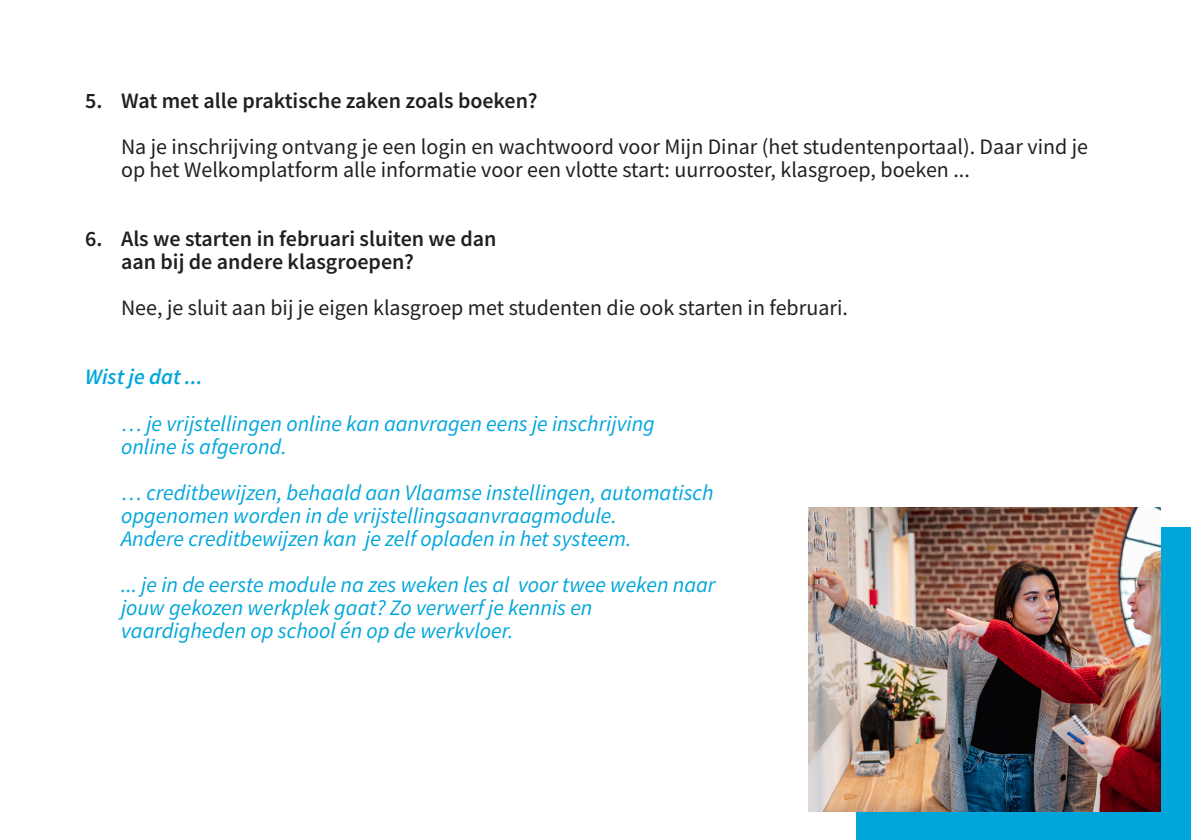
<style>
.page{position:relative;width:1191px;height:840px;background:#fff}
.page>*{position:absolute;margin:0;border:0;box-sizing:border-box;transform-origin:0 0}
.t1{font:22px/23px "Source Sans Pro";color:#231f20}
.t2{font:italic 22px/23px "Source Sans Pro";color:#00a6dc}
.t3{font:italic 22px/23px "Source Sans Pro";color:#00a6d9}
.t4{font:600 22px/23px "Source Sans Pro";color:#231f20}
.t5{font:italic 600 22px "Source Sans Pro";color:#00a6dc}
</style>
<div class="page">
<div style="left:856px;top:527px;width:335px;height:312px;background:#00a6d9"></div>
<img style="left:808px;top:507px;width:352px;height:304px">
<p class="t4" style="left:85px;top:89px;width:454px">5. Wat met alle praktische zaken zoals boeken?</p>
<p class="t1" style="left:121px;top:135px;width:968px">Na je inschrijving ontvang je een login en wachtwoord voor Mijn Dinar (het studentenportaal). Daar vind je op het Welkomplatform alle informatie voor een vlotte start: uurrooster, klasgroep, boeken ...</p>
<p class="t4" style="left:121px;top:227px;width:377px;text-indent:-36px">6. Als we starten in februari sluiten we dan aan bij de andere klasgroepen?</p>
<p class="t1" style="left:121px;top:296px;width:728px">Nee, je sluit aan bij je eigen klasgroep met studenten die ook starten in februari.</p>
<p class="t5" style="left:85px;top:362px;width:119px">Wist je dat ...</p>
<p class="t2" style="left:121px;top:411px;width:535px">… je vrijstellingen online kan aanvragen eens je inschrijving online is afgerond.</p>
<p class="t2" style="left:121px;top:480px;width:594px">… creditbewijzen, behaald aan Vlaamse instellingen, automatisch opgenomen worden in de vrijstellingsaanvraagmodule.<br>Andere creditbewijzen kan je zelf opladen in het systeem.</p>
<p class="t3" style="left:121px;top:572px;width:596px">... je in de eerste module na zes weken les al voor twee weken naar jouw gekozen werkplek gaat? Zo verwerf je kennis en vaardigheden op school én op de werkvloer.</p>
</div>
